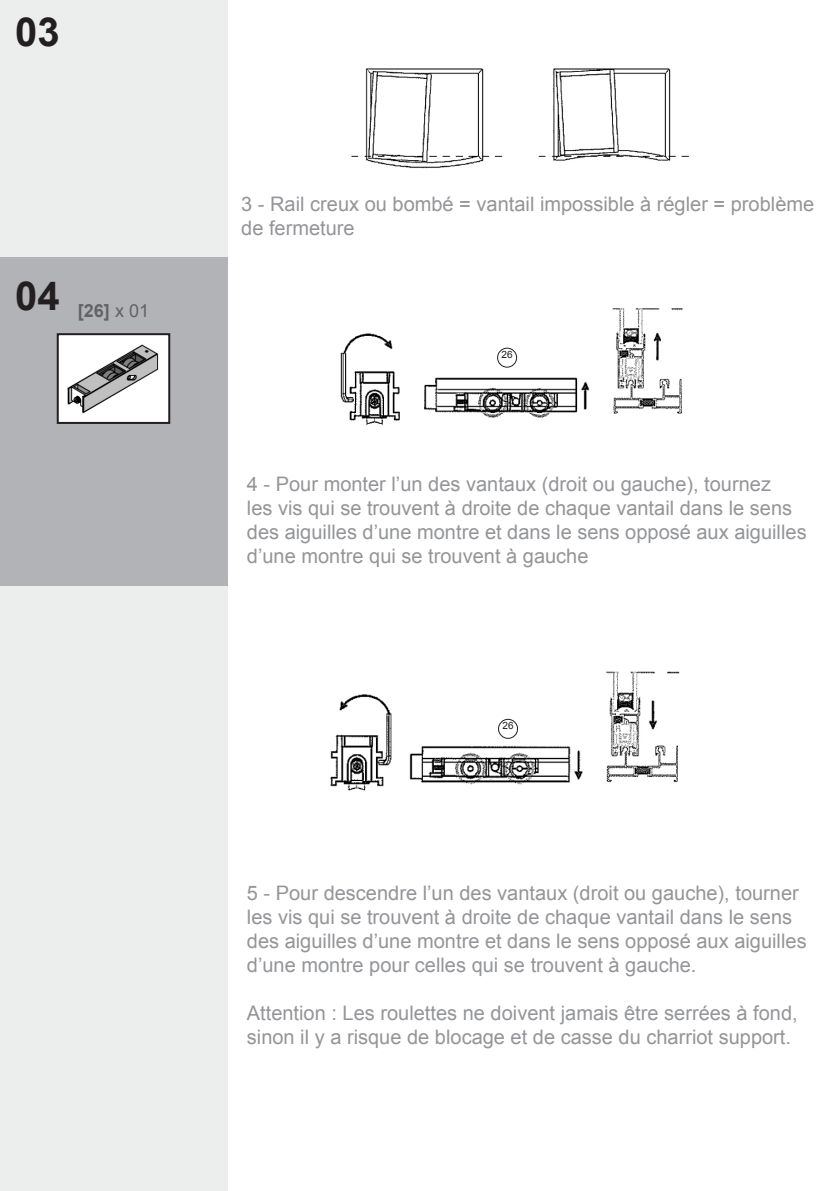
<style>
.page{position:relative;width:840px;height:1191px;background:#fff}
.page>*{position:absolute;margin:0;border:0;box-sizing:border-box;transform-origin:0 0}
.t1{font:700 40px "Arial";color:#231f20}
.t2{font:20px/24px "Arial";color:#939598}
.t3{font:700 18px "Arial";color:#636366}
.t4{font:10px "Arial";color:#231f20}
.s1{font-weight:400}
</style>
<div class="page">
<div style="left:0;top:0;width:227px;height:1191px;background:#eceded"></div>
<img style="left:340px;top:308px;width:343px;height:117px">
<img style="left:330px;top:671px;width:350px;height:120px">
<img style="left:351px;top:68px;width:338px;height:101px">
<div style="left:0;top:257px;width:227px;height:329px;background:#b2b3b7"></div>
<img style="left:60px;top:336px;width:107px;height:85px">
<div style="left:57px;top:333px;width:113px;height:91px;border:2px solid #231f20"></div>
<div style="left:497px;top:348px;width:20px;height:20px;border:1px solid #231f20;border-radius:50%"></div>
<div style="left:497px;top:719px;width:20px;height:20px;border:1px solid #231f20;border-radius:50%"></div>
<p class="t1" style="left:15px;top:6px;width:46px">03</p>
<p class="t1" style="left:15px;top:269px;width:46px">04</p>
<p class="t3" style="left:78px;top:298px;width:73px">[26] <span class="s1">x 01</span></p>
<p class="t2" style="left:241px;top:192px;width:574px">3 - Rail creux ou bombé = vantail impossible à régler = problème de fermeture</p>
<p class="t4" style="left:501px;top:348px;width:13px">26</p>
<p class="t2" style="left:247px;top:472px;width:561px">4 - Pour monter l’un des vantaux (droit ou gauche), tournez<br>les vis qui se trouvent à droite de chaque vantail dans le sens des aiguilles d’une montre et dans le sens opposé aux aiguilles d’une montre qui se trouvent à gauche</p>
<p class="t4" style="left:502px;top:719px;width:13px">26</p>
<p class="t2" style="left:247px;top:881px;width:561px">5 - Pour descendre l’un des vantaux (droit ou gauche), tourner les vis qui se trouvent à droite de chaque vantail dans le sens des aiguilles d’une montre et dans le sens opposé aux aiguilles d’une montre pour celles qui se trouvent à gauche.</p>
<p class="t2" style="left:247px;top:1001px;width:552px">Attention : Les roulettes ne doivent jamais être serrées à fond, sinon il y a risque de blocage et de casse du charriot support.</p>
</div>
